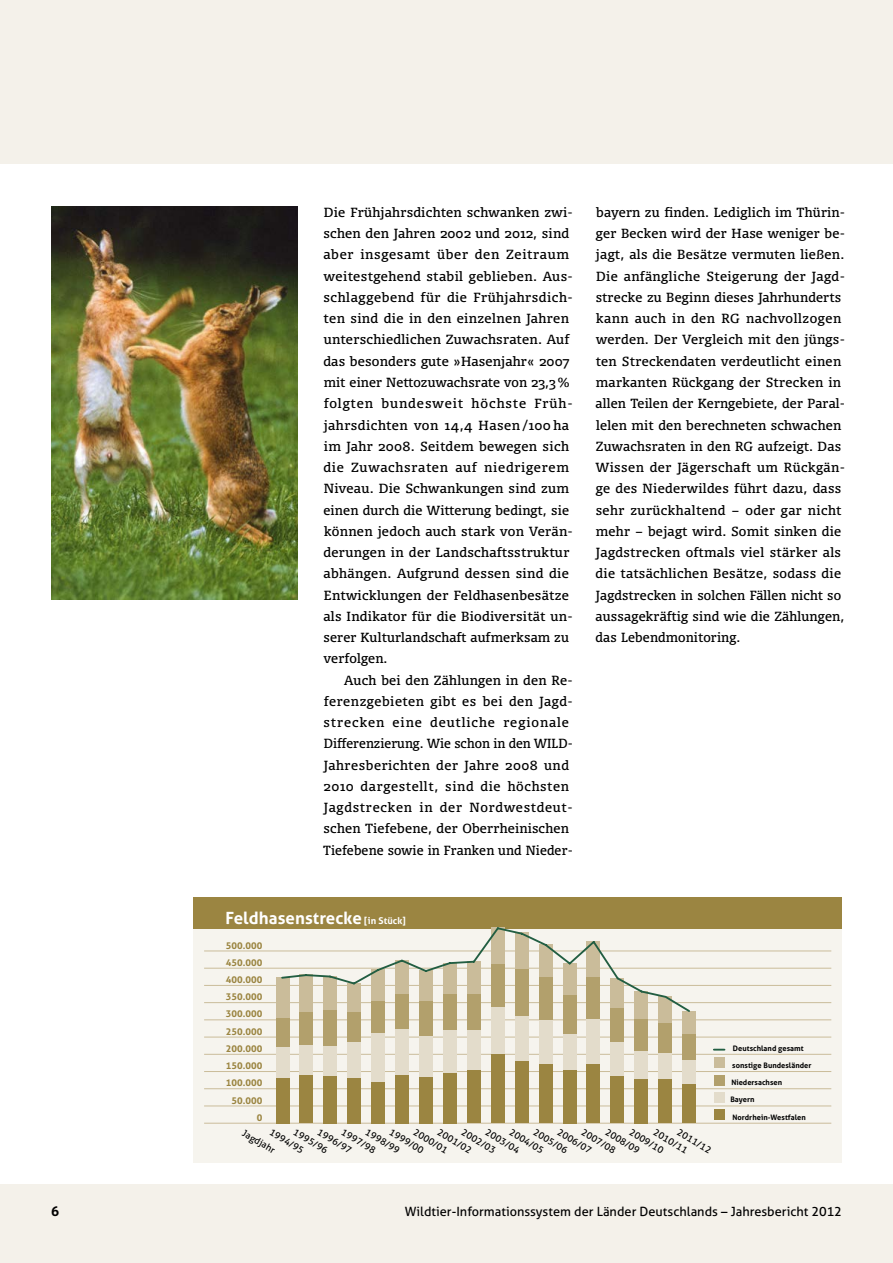
<style>
.page{position:relative;width:893px;height:1263px;background:#fff}
.page>*{position:absolute;margin:0;border:0;box-sizing:border-box;transform-origin:0 0}
.t1{font:700 16.8px "Aller";letter-spacing:.005em;color:#fff}
.t2{font:700 13.5px "Aller";color:#000}
.t3{font:12.75px "Aller";color:#000}
.t4{font:12.6px/21.3px "Olsen Pro";letter-spacing:.02em;color:#000}
.t5{font:12.6px/21.3px "Olsen Pro";letter-spacing:.04em;color:#000}
.t6{font:9.3px "Aller";color:#000}
.t7{font:700 9.3px/17.2px "Aller";letter-spacing:.005em;color:#9b8541}
.t8{font:700 7.5px "Aller";letter-spacing:.005em;color:#000}
.s1{font-size:9.3px}
</style>
<div class="page">
<div style="left:0;top:0;width:893px;height:164px;background:#f4f1ea"></div>
<div style="left:0;top:1184px;width:893px;height:79px;background:#f4f1ea"></div>
<img style="left:51px;top:206px;width:247px;height:394px">
<div style="left:193px;top:897px;width:649px;height:266px;background:#f6f4ee"></div>
<div style="left:193px;top:897px;width:649px;height:32px;background:#9b8541"></div>
<hr style="left:204px;top:1105px;width:627px;height:1px;background:#cabc9a">
<hr style="left:204px;top:1088px;width:627px;height:1px;background:#cabc9a">
<hr style="left:204px;top:1054px;width:627px;height:1px;background:#cabc9a">
<hr style="left:204px;top:1019px;width:627px;height:1px;background:#cabc9a">
<hr style="left:204px;top:985px;width:627px;height:1px;background:#cabc9a">
<hr style="left:204px;top:968px;width:627px;height:1px;background:#cabc9a">
<hr style="left:204px;top:1002px;width:627px;height:1px;background:#cabc9a">
<hr style="left:204px;top:1036px;width:627px;height:1px;background:#cabc9a">
<hr style="left:204px;top:1071px;width:627px;height:1px;background:#cabc9a">
<hr style="left:204px;top:950px;width:627px;height:1px;background:#cabc9a">
<hr style="left:204px;top:1123px;width:627px;height:1px;background:#cabc9a">
<div style="left:714px;top:1109px;width:10px;height:11px;background:#9b8541"></div>
<div style="left:714px;top:1092px;width:10px;height:11px;background:#e3dccb"></div>
<div style="left:714px;top:1075px;width:10px;height:10px;background:#b2a06c"></div>
<div style="left:714px;top:1057px;width:10px;height:11px;background:#cabc9a"></div>
<div style="left:276px;top:977px;width:13px;height:40px;background:#cabc9a"></div>
<div style="left:276px;top:1017px;width:13px;height:30px;background:#b2a06c"></div>
<div style="left:276px;top:1047px;width:13px;height:31px;background:#e3dccb"></div>
<div style="left:276px;top:1078px;width:13px;height:45px;background:#9b8541"></div>
<div style="left:300px;top:1012px;width:13px;height:33px;background:#b2a06c"></div>
<div style="left:300px;top:1045px;width:13px;height:30px;background:#e3dccb"></div>
<div style="left:300px;top:1075px;width:13px;height:48px;background:#9b8541"></div>
<div style="left:324px;top:1010px;width:13px;height:36px;background:#b2a06c"></div>
<div style="left:324px;top:1046px;width:13px;height:30px;background:#e3dccb"></div>
<div style="left:324px;top:1076px;width:13px;height:47px;background:#9b8541"></div>
<div style="left:348px;top:1012px;width:13px;height:30px;background:#b2a06c"></div>
<div style="left:348px;top:1042px;width:13px;height:36px;background:#e3dccb"></div>
<div style="left:348px;top:1078px;width:13px;height:45px;background:#9b8541"></div>
<div style="left:372px;top:1001px;width:13px;height:32px;background:#b2a06c"></div>
<div style="left:372px;top:1033px;width:13px;height:49px;background:#e3dccb"></div>
<div style="left:372px;top:1082px;width:13px;height:41px;background:#9b8541"></div>
<div style="left:395px;top:994px;width:14px;height:35px;background:#b2a06c"></div>
<div style="left:395px;top:1029px;width:14px;height:46px;background:#e3dccb"></div>
<div style="left:395px;top:1075px;width:14px;height:48px;background:#9b8541"></div>
<div style="left:419px;top:1001px;width:14px;height:36px;background:#b2a06c"></div>
<div style="left:419px;top:1037px;width:14px;height:40px;background:#e3dccb"></div>
<div style="left:419px;top:1077px;width:14px;height:46px;background:#9b8541"></div>
<div style="left:443px;top:994px;width:14px;height:36px;background:#b2a06c"></div>
<div style="left:443px;top:1030px;width:14px;height:43px;background:#e3dccb"></div>
<div style="left:443px;top:1073px;width:14px;height:50px;background:#9b8541"></div>
<div style="left:467px;top:994px;width:13px;height:36px;background:#b2a06c"></div>
<div style="left:467px;top:1030px;width:13px;height:41px;background:#e3dccb"></div>
<div style="left:467px;top:1071px;width:13px;height:52px;background:#9b8541"></div>
<div style="left:491px;top:1007px;width:13px;height:48px;background:#e3dccb"></div>
<div style="left:491px;top:1055px;width:13px;height:68px;background:#9b8541"></div>
<div style="left:515px;top:969px;width:13px;height:47px;background:#b2a06c"></div>
<div style="left:515px;top:1016px;width:13px;height:45px;background:#e3dccb"></div>
<div style="left:515px;top:1061px;width:13px;height:62px;background:#9b8541"></div>
<div style="left:539px;top:978px;width:13px;height:42px;background:#b2a06c"></div>
<div style="left:539px;top:1020px;width:13px;height:44px;background:#e3dccb"></div>
<div style="left:539px;top:1064px;width:13px;height:59px;background:#9b8541"></div>
<div style="left:563px;top:996px;width:13px;height:38px;background:#b2a06c"></div>
<div style="left:563px;top:1034px;width:13px;height:36px;background:#e3dccb"></div>
<div style="left:563px;top:1070px;width:13px;height:53px;background:#9b8541"></div>
<div style="left:587px;top:977px;width:13px;height:42px;background:#b2a06c"></div>
<div style="left:587px;top:1019px;width:13px;height:45px;background:#e3dccb"></div>
<div style="left:587px;top:1064px;width:13px;height:59px;background:#9b8541"></div>
<div style="left:611px;top:1008px;width:13px;height:35px;background:#b2a06c"></div>
<div style="left:611px;top:1043px;width:13px;height:34px;background:#e3dccb"></div>
<div style="left:611px;top:1077px;width:13px;height:46px;background:#9b8541"></div>
<div style="left:635px;top:991px;width:13px;height:28px;background:#cabc9a"></div>
<div style="left:635px;top:1019px;width:13px;height:33px;background:#b2a06c"></div>
<div style="left:635px;top:1052px;width:13px;height:27px;background:#e3dccb"></div>
<div style="left:635px;top:1079px;width:13px;height:44px;background:#9b8541"></div>
<div style="left:682px;top:1011px;width:14px;height:24px;background:#cabc9a"></div>
<div style="left:682px;top:1035px;width:14px;height:25px;background:#b2a06c"></div>
<div style="left:682px;top:1060px;width:14px;height:25px;background:#e3dccb"></div>
<div style="left:682px;top:1085px;width:14px;height:38px;background:#9b8541"></div>
<div style="left:659px;top:997px;width:13px;height:26px;background:#cabc9a"></div>
<div style="left:659px;top:1023px;width:13px;height:30px;background:#b2a06c"></div>
<div style="left:659px;top:1053px;width:13px;height:26px;background:#e3dccb"></div>
<div style="left:659px;top:1079px;width:13px;height:44px;background:#9b8541"></div>
<svg style="left:280px;top:927px;width:412px;height:86px"></svg>
<p class="t4" style="left:323px;top:201px;width:251px">Die Frühjahrsdichten schwanken zwi&shy;schen den Jahren 2002 und 2012, sind aber insgesamt über den Zeitraum weitestgehend stabil geblieben. Aus&shy;schlaggebend für die Frühjahrsdich&shy;ten sind die in den einzelnen Jahren unterschiedlichen Zuwachsraten. Auf das besonders gute »Hasenjahr« 2007 mit einer Nettozuwachsrate von 23,3% folgten bundesweit höchste Früh&shy;jahrsdichten von 14,4 Hasen /100 ha im Jahr 2008. Seitdem bewegen sich die Zuwachsraten auf niedrigerem Niveau. Die Schwankungen sind zum einen durch die Witterung bedingt, sie können jedoch auch stark von Verän&shy;derungen in der Landschaftsstruktur abhängen. Aufgrund dessen sind die Entwicklungen der Feldhasenbesätze als Indikator für die Biodiversität un&shy;serer Kulturlandschaft aufmerksam zu verfolgen.</p>
<p class="t5" style="left:323px;top:669px;width:251px;text-indent:21px">Auch bei den Zählungen in den Re&shy;ferenzgebieten gibt es bei den Jagd&shy;strecken eine deutliche regionale Differenzierung. Wie schon in den WILD-Jahresberichten der Jahre 2008 und 2010 dargestellt, sind die höchsten Jagdstrecken in der Nordwestdeut&shy;schen Tiefebene, der Oberrheinischen Tiefebene sowie in Franken und Nieder-</p>
<h1 class="t1" style="left:225px;top:907px;width:182px">Feldhasenstrecke <span class="s1">[in Stück]</span></h1>
<p class="t7" style="left:226px;top:936px;width:38px">500.000</p>
<p class="t7" style="left:226px;top:954px;width:38px">450.000<br>400.000</p>
<p class="t7" style="left:226px;top:988px;width:38px">350.000<br>300.000</p>
<p class="t7" style="left:226px;top:1023px;width:38px">250.000<br>200.000</p>
<p class="t7" style="left:226px;top:1057px;width:38px">150.000<br>100.000</p>
<p class="t7" style="left:232px;top:1091px;width:33px">50.000</p>
<p class="t7" style="left:257px;top:1109px;width:7px">0</p>
<p class="t4" style="left:596px;top:201px;width:251px">bayern zu finden. Lediglich im Thürin&shy;ger Becken wird der Hase weniger be&shy;jagt, als die Besätze vermuten ließen.<br>Die anfängliche Steigerung der Jagd&shy;strecke zu Beginn dieses Jahrhunderts kann auch in den RG nachvollzogen werden. Der Vergleich mit den jüngs&shy;ten Streckendaten verdeutlicht einen markanten Rückgang der Strecken in allen Teilen der Kerngebiete, der Paral&shy;lelen mit den berechneten schwachen Zuwachsraten in den RG aufzeigt. Das Wissen der Jägerschaft um Rückgän&shy;ge des Niederwildes führt dazu, dass sehr zurückhaltend – oder gar nicht mehr – bejagt wird. Somit sinken die Jagdstrecken oftmals viel stärker als die tatsächlichen Besätze, sodass die Jagdstrecken in solchen Fällen nicht so aussagekräftig sind wie die Zählungen, das Lebendmonitoring.</p>
<p class="t8" style="left:733px;top:1043px;width:72px">Deutschland gesamt</p>
<p class="t8" style="left:732px;top:1060px;width:81px">sonstige Bundesländer</p>
<p class="t8" style="left:731px;top:1078px;width:52px">Niedersachsen</p>
<p class="t8" style="left:730px;top:1095px;width:26px">Bayern</p>
<p class="t8" style="left:732px;top:1112px;width:75px">Nordrhein-Westfalen</p>
<p class="t6" style="left:681px;top:1127px;width:39px;rotate:30deg">2011/12</p>
<p class="t6" style="left:417px;top:1127px;width:39px;rotate:30deg">2000/01</p>
<p class="t6" style="left:441px;top:1127px;width:39px;rotate:30deg">2001/02</p>
<p class="t6" style="left:465px;top:1127px;width:39px;rotate:30deg">2002/03</p>
<p class="t6" style="left:489px;top:1127px;width:39px;rotate:30deg">2003/04</p>
<p class="t6" style="left:513px;top:1127px;width:39px;rotate:30deg">2004/05</p>
<p class="t6" style="left:537px;top:1127px;width:39px;rotate:30deg">2005/06</p>
<p class="t6" style="left:561px;top:1127px;width:39px;rotate:30deg">2006/07</p>
<p class="t6" style="left:585px;top:1127px;width:39px;rotate:30deg">2007/08</p>
<p class="t6" style="left:609px;top:1127px;width:39px;rotate:30deg">2008/09</p>
<p class="t6" style="left:633px;top:1127px;width:39px;rotate:30deg">2009/10</p>
<p class="t6" style="left:657px;top:1127px;width:39px;rotate:30deg">2010/11</p>
<p class="t6" style="left:273px;top:1127px;width:39px;rotate:30deg">1994/95</p>
<p class="t6" style="left:297px;top:1127px;width:39px;rotate:30deg">1995/96</p>
<p class="t6" style="left:321px;top:1127px;width:39px;rotate:30deg">1996/97</p>
<p class="t6" style="left:345px;top:1127px;width:39px;rotate:30deg">1997/98</p>
<p class="t6" style="left:369px;top:1127px;width:39px;rotate:30deg">1998/99</p>
<p class="t6" style="left:393px;top:1127px;width:39px;rotate:30deg">1999/00</p>
<p class="t6" style="left:246px;top:1128px;width:37px;rotate:30deg">Jagdjahr</p>
<p class="t2" style="left:51px;top:1203px;width:10px">6</p>
<p class="t3" style="left:405px;top:1204px;width:438px">Wildtier-Informationssystem der Länder Deutschlands – Jahresbericht 2012</p>
</div>
